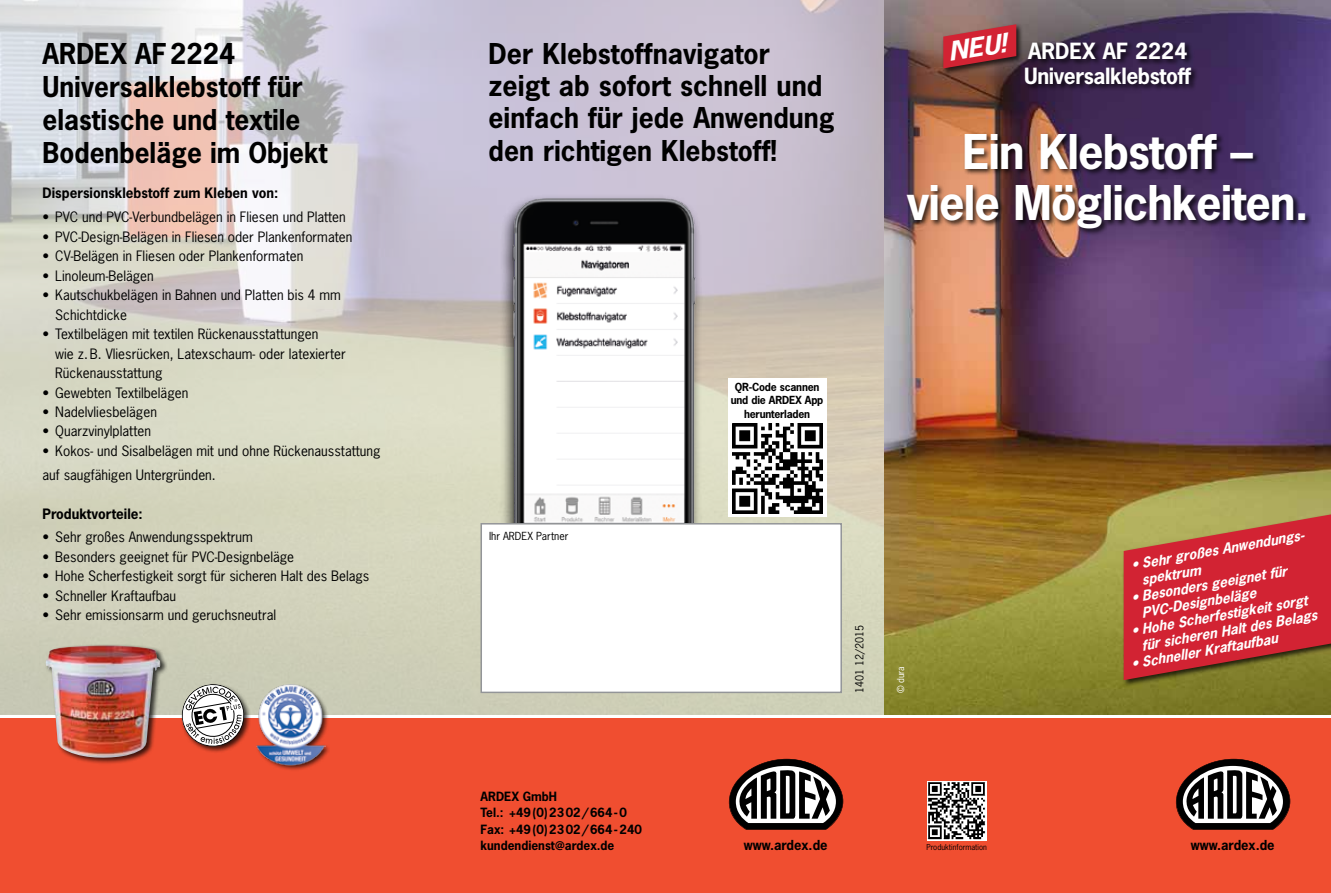
<style>
.page{position:relative;width:1331px;height:893px;background:#fff}
.page>*{position:absolute;margin:0;border:0;box-sizing:border-box;transform-origin:0 0}
.t1{font:700 45px/51px "News Gothic";letter-spacing:-.02em;color:#fff;text-align:center}
.t2{font:700 27px/32.4px "News Gothic Std";color:#000}
.t3{font:700 27px/33px "News Gothic";color:#000}
.t4{font:italic 700 24.45px "News Gothic Std";color:#fff;scale:1.07 1}
.t5{font:700 21px/25.2px "News Gothic Std";letter-spacing:-.02em;color:#fff}
.t6{font:13.5px/19.5px "News Gothic";color:#000}
.t7{font:italic 700 13.5px/16.2px "News Gothic Std";color:#fff}
.t8{font:700 13.5px "News Gothic";color:#000}
.t9{font:700 13.05px "News Gothic Std";color:#000}
.t10{font:700 12px/16.5px "News Gothic Std";color:#000}
.t11{font:700 10.5px/13.6px "News Gothic";letter-spacing:-.02em;color:#000;text-align:center}
.t12{font:10.5px "News Gothic";color:#000}
.t13{font:700 10.5px "News Gothic Std";letter-spacing:-.02em;color:#000}
.t14{font:9px "News Gothic";color:#fff}
.t15{font:7.65px "News Gothic Std";color:#000}
.s1{font-family:"News Gothic Std"}
.s2{font-size:11.25px}
</style>
<div class="page">
<img style="left:0;top:0;width:884px;height:714px">
<img style="left:884px;top:0;width:447px;height:714px">
<div style="left:1024px;top:40px;width:174px;height:51px;background:#000;opacity:.75"></div>
<div style="left:905px;top:132px;width:407px;height:104px;background:#000;opacity:.75"></div>
<div style="left:0;top:719px;width:1331px;height:174px;background:#f04e30"></div>
<div style="left:256px;top:683px;width:75px;height:88px;background:#000;opacity:.75"></div>
<img style="left:256px;top:684px;width:69px;height:81px">
<div style="left:180px;top:683px;width:71px;height:71px;background:#000;opacity:.75"></div>
<svg style="left:182px;top:684px;width:62px;height:63px"></svg>
<svg style="left:729px;top:759px;width:114px;height:71px"></svg>
<svg style="left:1176px;top:759px;width:114px;height:71px"></svg>
<img style="left:927px;top:781px;width:59px;height:59px">
<div style="left:942px;top:23px;width:82px;height:52px;background:#000;opacity:.75"></div>
<svg style="left:943px;top:24px;width:73px;height:44px;background:#b7323b"></svg>
<div style="left:1122px;top:512px;width:209px;height:175px;background:#000;opacity:.75"></div>
<svg style="left:1124px;top:513px;width:207px;height:167px;background:#c33b36"></svg>
<div style="left:44px;top:644px;width:124px;height:121px;background:#000;opacity:.75"></div>
<img style="left:45px;top:645px;width:116px;height:114px">
<img style="left:478px;top:186px;width:252px;height:342px">
<div style="left:480px;top:523px;width:362px;height:170px;background:#fff;border:2px solid #939598"></div>
<div style="left:728px;top:378px;width:98px;height:139px;background:#fff"></div>
<img style="left:732px;top:423px;width:90px;height:90px">
<h2 class="t3" style="left:43px;top:37px;width:286px">ARDEX AF2224<br>Universalklebstoff für elastische und textile<br>Bodenbeläge im Objekt</h2>
<p class="t8" style="left:43px;top:184px;width:237px">Dispersionsklebstoff zum Kleben von:</p>
<p class="t6" style="left:43px;top:207px;width:305px">• PVC und PVC-Verbundbelägen in Fliesen und Platten</p>
<p class="t6" style="left:43px;top:227px;width:311px">• PVC-Design-Belägen in Fliesen oder Plankenformaten</p>
<p class="t6" style="left:43px;top:246px;width:262px">• CV-Belägen in Fliesen oder Plankenformaten</p>
<p class="t6" style="left:43px;top:266px;width:113px">• Linoleum-Belägen</p>
<p class="t6" style="left:55px;top:285px;width:287px;text-indent:-13px">• Kautschukbelägen in Bahnen und Platten bis 4 mm<br>Schichtdicke</p>
<p class="t6" style="left:55px;top:324px;width:292px;text-indent:-13px">• Textilbelägen mit textilen Rückenausstattungen<br>wie z. B. Vliesrücken, Latexschaum- oder latexierter<br>Rückenausstattung</p>
<p class="t6" style="left:43px;top:383px;width:147px">• Gewebten Textilbelägen</p>
<p class="t6" style="left:43px;top:402px;width:116px">• Nadelvliesbelägen</p>
<p class="t6" style="left:43px;top:422px;width:110px">• Quarzvinylplatten</p>
<p class="t6" style="left:43px;top:439px;width:340px;line-height:23.7px">• Kokos- und Sisalbelägen mit und ohne Rückenausstattung auf saugfähigen Untergründen.</p>
<p class="t8" style="left:43px;top:505px;width:102px">Produktvorteile:</p>
<p class="t6" style="left:43px;top:527px;width:212px">• Sehr großes Anwendungsspektrum</p>
<p class="t6" style="left:43px;top:547px;width:253px">• Besonders geeignet für PVC-Designbeläge</p>
<p class="t6" style="left:43px;top:566px;width:328px">• Hohe Scherfestigkeit sorgt für sicheren Halt des Belags</p>
<p class="t6" style="left:43px;top:586px;width:135px">• Schneller Kraftaufbau</p>
<p class="t6" style="left:43px;top:605px;width:235px">• Sehr emissionsarm und geruchsneutral</p>
<h2 class="t2" style="left:489px;top:37px;width:348px">Der Klebstoffnavigator zeigt ab sofort schnell und einfach für jede Anwendung den richtigen Klebstoff!</h2>
<h3 class="t4" style="left:945px;top:36px;width:56px;rotate:-10deg">NEU!</h3>
<h3 class="t5" style="left:1024px;top:38px;width:168px">ARDEX AF 2224<br>Universalklebstoff</h3>
<h1 class="t1" style="left:907px;top:126px;width:403px">Ein Klebstoff –<br>viele Möglichkeiten.</h1>
<p class="t12" style="left:489px;top:529px;width:81px">Ihr ARDEX Partner</p>
<p class="t13" style="left:735px;top:380px;width:86px">QR-Code scannen</p>
<p class="t11" style="left:731px;top:393px;width:94px"><span class="s1">und die</span> ARDEX App herunterladen</p>
<p class="t12" style="left:853px;top:693px;width:70px;rotate:-90deg">1401 12/2015</p>
<p class="t14" style="left:895px;top:693px;width:28px;rotate:-90deg">© dura</p>
<p class="t7" style="left:1137px;top:556px;width:178px;text-indent:-7px;rotate:-10deg">• Sehr großes Anwendungs&shy;spektrum</p>
<p class="t7" style="left:1137px;top:589px;width:151px;text-indent:-7px;rotate:-10deg">• Besonders geeignet für<br>PVC-Designbeläge</p>
<p class="t7" style="left:1130px;top:623px;width:187px;text-align:center;rotate:-10deg">• Hohe Scherfestigkeit sorgt für sicheren Halt des Belags</p>
<p class="t7" style="left:1130px;top:656px;width:149px;rotate:-10deg">• Schneller Kraftaufbau</p>
<p class="t10" style="left:480px;top:788px;width:163px">ARDEX GmbH<br>Tel.: +49(0)2302/664-0<br>Fax: +49(0)2302/664-240 kundendienst<span class="s2">@</span>ardex.de</p>
<p class="t9" style="left:744px;top:836px;width:85px">www.ardex.de</p>
<p class="t15" style="left:926px;top:843px;width:62px">Produktinformation</p>
<p class="t9" style="left:1191px;top:836px;width:85px">www.ardex.de</p>
</div>
